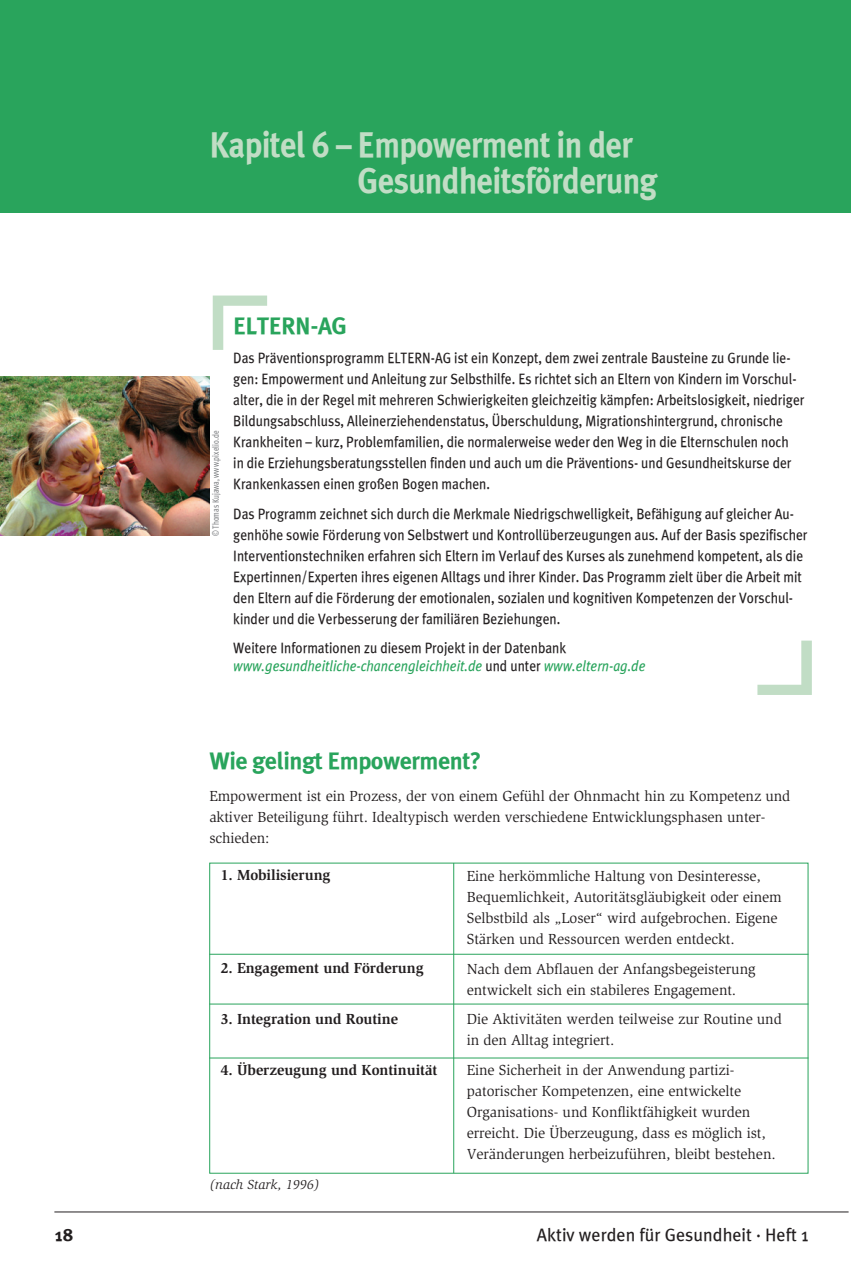
<style>
.page{position:relative;width:851px;height:1263px;background:#fff}
.page>*{position:absolute;margin:0;border:0;box-sizing:border-box;transform-origin:0 0}
.t1{font:700 36px/36px "Meta Plus";letter-spacing:-.02em;color:#c1ddc5;scale:.9 1}
.t2{font:700 24px "Meta Plus";letter-spacing:-.02em;color:#29a45c}
.t3{font:18px "Meta Plus";color:#231f20}
.t4{font:700 18px "Meta Plus";color:#231f20}
.t5{font:15px/21px "Meta Plus";color:#231f20;scale:.9 1}
.t6{font:15px/21px "Slimbach";letter-spacing:-.005em;color:#231f20}
.t7{font:700 15px "Slimbach";letter-spacing:-.005em;color:#231f20}
.t8{font:italic 13.5px "Slimbach";color:#231f20}
.t9{font:9px "Meta Plus";color:#808285;scale:.8 1}
.s1{font-style:italic;color:#29a45c}
</style>
<div class="page">
<div style="left:0;top:0;width:850px;height:213px;background:#29a45c"></div>
<hr style="left:54px;top:1211px;width:794px;height:1px;background:#231f20">
<svg style="left:213px;top:296px;width:54px;height:54px"></svg>
<svg style="left:757px;top:641px;width:54px;height:54px"></svg>
<img style="left:0;top:376px;width:209px;height:160px">
<hr style="left:209px;top:954px;width:599px;height:1px;background:#29a45c">
<hr style="left:209px;top:1004px;width:599px;height:1px;background:#29a45c">
<hr style="left:209px;top:1058px;width:599px;height:1px;background:#29a45c">
<hr style="left:453px;top:863px;width:1px;height:310px;background:#29a45c">
<h1 class="t1" style="left:357px;top:126px;width:334px;text-indent:-148px">Kapitel 6 – Empowerment in der<br>Gesundheitsförderung</h1>
<p class="t9" style="left:210px;top:536px;width:133px;rotate:-90deg">© Thomas Kujawa, www.pixelio.de</p>
<h2 class="t2" style="left:233px;top:312px;width:115px">ELTERN-AG</h2>
<p class="t5" style="left:233px;top:347px;width:636px">Das Präventionsprogramm ELTERN-AG ist ein Konzept, dem zwei zentrale Bausteine zu Grunde lie&shy;gen: Empowerment und Anleitung zur Selbsthilfe. Es richtet sich an Eltern von Kindern im Vorschul&shy;alter, die in der Regel mit mehreren Schwierigkeiten gleichzeitig kämpfen: Arbeitslosigkeit, niedriger Bildungsabschluss, Alleinerziehendenstatus, Überschuldung, Migrationshintergrund, chronische Krankheiten – kurz, Problemfamilien, die normalerweise weder den Weg in die Elternschulen noch<br>in die Erziehungsberatungsstellen finden und auch um die Präventions- und Gesundheitskurse der Krankenkassen einen großen Bogen machen.</p>
<p class="t5" style="left:233px;top:503px;width:639px">Das Programm zeichnet sich durch die Merkmale Niedrigschwelligkeit, Befähigung auf gleicher Au&shy;genhöhe sowie Förderung von Selbstwert und Kontrollüberzeugungen aus. Auf der Basis spezifischer Interventionstechniken erfahren sich Eltern im Verlauf des Kurses als zunehmend kompetent, als die Expertinnen/Experten ihres eigenen Alltags und ihrer Kinder. Das Programm zielt über die Arbeit mit den Eltern auf die Förderung der emotionalen, sozialen und kognitiven Kompetenzen der Vorschul&shy;kinder und die Verbesserung der familiären Beziehungen.</p>
<p class="t5" style="left:233px;top:639px;width:459px;line-height:18px">Weitere Informationen zu diesem Projekt in der Datenbank <span class="s1">www.gesundheitliche-chancengleichheit.de</span> und unter <span class="s1">www.eltern-ag.de</span></p>
<h2 class="t2" style="left:209px;top:746px;width:274px">Wie gelingt Empowerment?</h2>
<p class="t6" style="left:209px;top:785px;width:582px">Empowerment ist ein Prozess, der von einem Gefühl der Ohnmacht hin zu Kompetenz und aktiver Beteiligung führt. Idealtypisch werden verschiedene Entwicklungsphasen unter&shy;schieden:</p>
<p class="t7" style="left:221px;top:866px;width:111px">1. Mobilisierung</p>
<p class="t6" style="left:466px;top:865px;width:316px">Eine herkömmliche Haltung von Desinteresse, Bequemlichkeit, Autoritätsgläubigkeit oder einem Selbstbild als „Loser“ wird aufgebrochen. Eigene Stärken und Ressourcen werden entdeckt.</p>
<p class="t6" style="left:466px;top:958px;width:290px">Nach dem Abflauen der Anfangsbegeisterung entwickelt sich ein stabileres Engagement.</p>
<p class="t6" style="left:466px;top:1008px;width:316px">Die Aktivitäten werden teilweise zur Routine und in den Alltag integriert.</p>
<p class="t6" style="left:466px;top:1059px;width:310px">Eine Sicherheit in der Anwendung partizi&shy;patorischer Kompetenzen, eine entwickelte Organisations- und Konfliktfähigkeit wurden erreicht. Die Überzeugung, dass es möglich ist, Veränderungen herbeizuführen, bleibt bestehen.</p>
<p class="t7" style="left:221px;top:959px;width:204px">2. Engagement und Förderung</p>
<p class="t7" style="left:221px;top:1010px;width:179px">3. Integration und Routine</p>
<p class="t7" style="left:221px;top:1060px;width:218px">4. Überzeugung und Kontinuität</p>
<p class="t8" style="left:209px;top:1176px;width:112px">(nach Stark, 1996)</p>
<p class="t4" style="left:55px;top:1225px;width:20px">18</p>
<p class="t3" style="left:537px;top:1225px;width:273px">Aktiv werden für Gesundheit · Heft 1</p>
</div>
